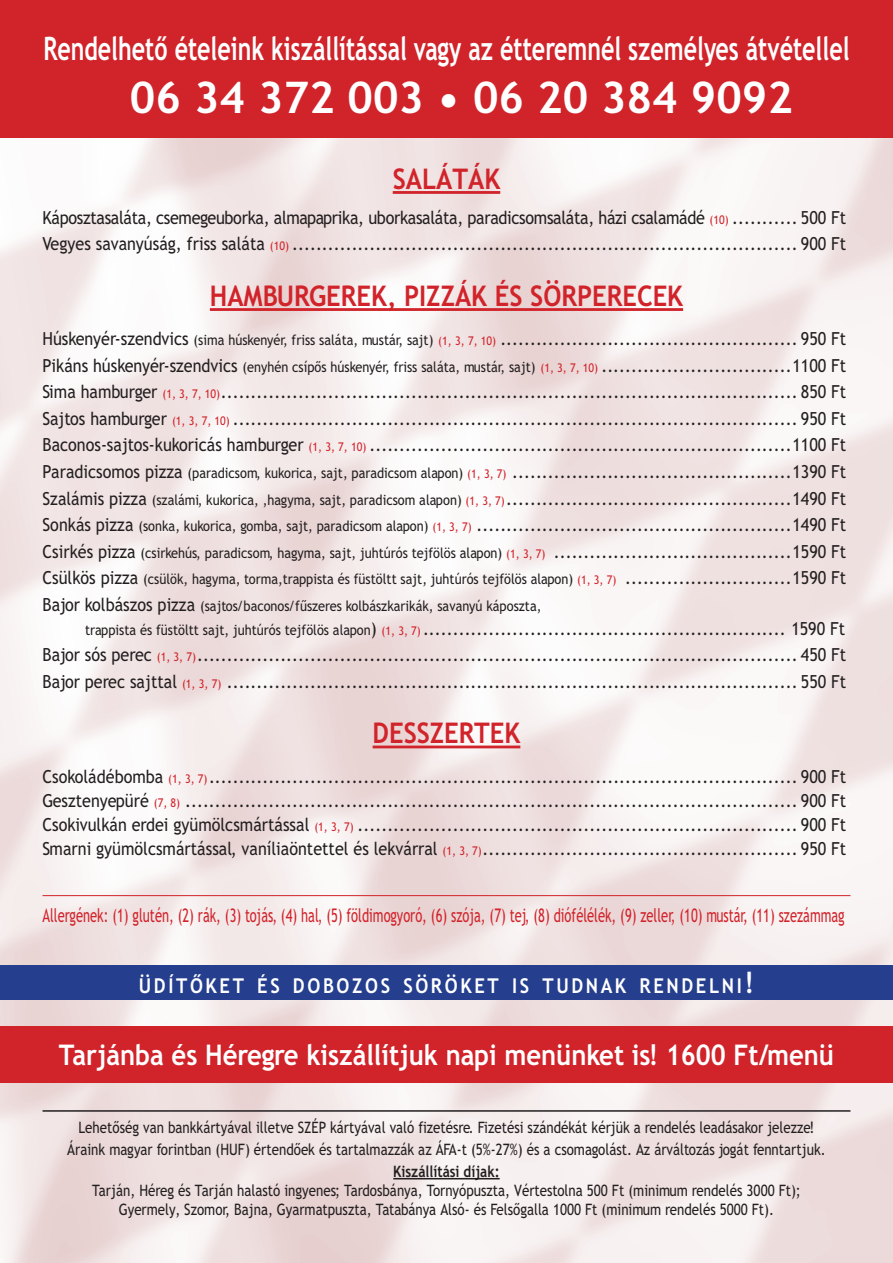
<style>
.page{position:relative;width:893px;height:1263px;background:#fff}
.page>*{position:absolute;margin:0;border:0;box-sizing:border-box;transform-origin:0 0}
.t1{font:700 43.5px "Trebuchet PFL";color:#fff}
.t2{font:700 32.25px "Trebuchet PFL";color:#fff;scale:.72 1}
.Paragraph_Style_1{font:700 28.5px "Trebuchet PFL";color:#fff;scale:.9 1}
.Cím{font:700 28.5px "Trebuchet PFL";color:#d1232a;scale:.9 1}
.Paragraph_Style_1-2{font:700 20.4px "Trebuchet PFL";letter-spacing:.145em;color:#fff;scale:.9 1}
.t3{font:18.75px "Trebuchet PFL";color:#d1232a;scale:.69 1}
.Paragraph_Style_1-3{font:18px "Trebuchet PFL";color:#231f20;scale:.9 1}
.Paragraph_Style_1-4{font:18px "Trebuchet PFL";letter-spacing:-.02em;color:#231f20;scale:.9 1}
.Allergenek{font:15.75px/18.9px "Trebuchet PFL";color:#231f20;text-align:center;scale:.85 1}
.Paragraph_Style_1-5{font:14.25px "Trebuchet PFL";color:#231f20;scale:.9 1}
.s1{font-size:12px;color:#d1232a}
.s2{font-size:14.25px}
.s3{font-size:18px}
.s4{font-size:29.25px}
.s5{font-weight:700}
</style>
<div class="page">
<img style="left:0;top:137px;width:893px;height:1126px">
<hr style="left:393px;top:191px;width:107px;height:3px;background:#d1232a">
<hr style="left:210px;top:308px;width:473px;height:3px;background:#d1232a">
<hr style="left:373px;top:745px;width:147px;height:3px;background:#d1232a">
<hr style="left:43px;top:895px;width:807px;height:1px;background:#d1232a">
<div style="left:0;top:0;width:893px;height:137px;background:#d1232a"></div>
<hr style="left:43px;top:1110px;width:807px;height:2px;background:#231f20">
<hr style="left:393px;top:1178px;width:107px;height:1px;background:#231f20">
<div style="left:0;top:1026px;width:893px;height:56px;background:#d1232a"></div>
<div style="left:0;top:965px;width:893px;height:35px;background:#253f8e"></div>
<p class="t2" style="left:43px;top:30px;width:1121px">Rendelhető ételeink kiszállítással vagy az étteremnél személyes átvétellel</p>
<p class="t1" style="left:130px;top:72px;width:664px">06 34 372 003 • 06 20 384 9092</p>
<p class="Cím" style="left:393px;top:162px;width:121px">SALÁTÁK</p>
<p class="Paragraph_Style_1-4" style="left:43px;top:207px;width:894px">Káposztasaláta, csemegeuborka, almapaprika, uborkasaláta, paradicsomsaláta, házi csalamádé <span class="s1">(10)</span> ........... 500 Ft</p>
<p class="Paragraph_Style_1-3" style="left:43px;top:234px;width:894px">Vegyes savanyúság, friss saláta <span class="s1">(10)</span> ..................................................................................... 900 Ft</p>
<p class="Cím" style="left:210px;top:279px;width:527px">HAMBURGEREK, PIZZÁK ÉS SÖRPERECEK</p>
<p class="Paragraph_Style_1-3" style="left:43px;top:328px;width:894px">Húskenyér-szendvics <span class="s2">(sima húskenyér, friss saláta, mustár, sajt)</span> <span class="s1">(1, 3, 7, 10)</span> .................................................. 950 Ft</p>
<p class="Paragraph_Style_1-3" style="left:43px;top:355px;width:894px">Pikáns húskenyér-szendvics <span class="s2">(enyhén csípős húskenyér, friss saláta, mustár, sajt)</span> <span class="s1">(1, 3, 7, 10)</span> ................................1100 Ft</p>
<p class="Paragraph_Style_1-3" style="left:43px;top:381px;width:894px">Sima hamburger <span class="s1">(1, 3, 7, 10)</span>................................................................................................. 850 Ft</p>
<p class="Paragraph_Style_1-3" style="left:43px;top:408px;width:894px">Sajtos hamburger <span class="s1">(1, 3, 7, 10)</span> ............................................................................................... 950 Ft</p>
<p class="Paragraph_Style_1-3" style="left:43px;top:435px;width:894px">Baconos-sajtos-kukoricás hamburger <span class="s1">(1, 3, 7, 10)</span> .......................................................................1100 Ft</p>
<p class="Paragraph_Style_1-3" style="left:43px;top:461px;width:894px">Paradicsomos pizza <span class="s2">(paradicsom, kukorica, sajt, paradicsom alapon)</span> <span class="s1">(1, 3, 7)</span> ...............................................1390 Ft</p>
<p class="Paragraph_Style_1-3" style="left:43px;top:488px;width:894px">Szalámis pizza <span class="s2">(szalámi, kukorica, ,hagyma, sajt, paradicsom alapon)</span> <span class="s1">(1, 3, 7)</span>................................................1490 Ft</p>
<p class="Paragraph_Style_1-3" style="left:43px;top:514px;width:894px">Sonkás pizza <span class="s2">(sonka, kukorica, gomba, sajt, paradicsom alapon)</span> <span class="s1">(1, 3, 7)</span> .....................................................1490 Ft</p>
<p class="Paragraph_Style_1-3" style="left:43px;top:541px;width:894px">Csirkés pizza <span class="s2">(csirkehús, paradicsom, hagyma, sajt, juhtúrós tejfölös alapon)</span> <span class="s1">(1, 3, 7)</span> ........................................1590 Ft</p>
<p class="Paragraph_Style_1-5" style="left:43px;top:571px;width:894px"><span class="s3">Csülkös pizza</span> (csülök, hagyma, torma,trappista és füstöltt sajt, juhtúrós tejfölös alapon) <span class="s1">(1, 3, 7)</span> <span class="s3">............................1590 Ft</span></p>
<p class="Paragraph_Style_1-5" style="left:43px;top:597px;width:556px"><span class="s3">Bajor kolbászos pizza</span> (sajtos/baconos/fűszeres kolbászkarikák, savanyú káposzta,</p>
<p class="Paragraph_Style_1-3" style="left:85px;top:618px;width:846px"><span class="s2">trappista és füstöltt sajt, juhtúrós tejfölös alapon</span>) <span class="s1">(1, 3, 7)</span> ............................................................. 1590 Ft</p>
<p class="Paragraph_Style_1-3" style="left:43px;top:644px;width:894px">Bajor sós perec <span class="s1">(1, 3, 7)</span>..................................................................................................... 450 Ft</p>
<p class="Paragraph_Style_1-3" style="left:43px;top:671px;width:894px">Bajor perec sajttal <span class="s1">(1, 3, 7)</span> ................................................................................................ 550 Ft</p>
<p class="Cím" style="left:373px;top:717px;width:166px">DESSZERTEK</p>
<p class="Paragraph_Style_1-3" style="left:43px;top:766px;width:894px">Csokoládébomba <span class="s1">(1, 3, 7)</span>................................................................................................... 900 Ft</p>
<p class="Paragraph_Style_1-3" style="left:43px;top:790px;width:894px">Gesztenyepüré <span class="s1">(7, 8)</span> ....................................................................................................... 900 Ft</p>
<p class="Paragraph_Style_1-3" style="left:43px;top:814px;width:894px">Csokivulkán erdei gyümölcsmártással <span class="s1">(1, 3, 7)</span> .......................................................................... 900 Ft</p>
<p class="Paragraph_Style_1-3" style="left:43px;top:838px;width:894px">Smarni gyümölcsmártással, vaníliaöntettel és lekvárral <span class="s1">(1, 3, 7)</span>..................................................... 950 Ft</p>
<p class="t3" style="left:43px;top:904px;width:1164px">Allergének: (1) glutén, (2) rák, (3) tojás, (4) hal, (5) földimogyoró, (6) szója, (7) tej, (8) diófélélék, (9) zeller, (10) mustár, (11) szezámmag</p>
<p class="Paragraph_Style_1-2" style="left:139px;top:974px;width:685px">ÜDÍTŐKET ÉS DOBOZOS SÖRÖKET IS TUDNAK RENDELNI<span class="s4">!</span></p>
<p class="Paragraph_Style_1" style="left:59px;top:1038px;width:863px">Tarjánba és Héregre kiszállítjuk napi menünket is! 1600 Ft/menü</p>
<p class="Allergenek" style="left:79px;top:1118px;width:867px">Lehetőség van bankkártyával illetve SZÉP kártyával való fizetésre. Fizetési szándékát kérjük a rendelés leadásakor jelezze!</p>
<p class="Allergenek" style="left:67px;top:1140px;width:894px">Áraink magyar forintban (HUF) értendőek és tartalmazzák az ÁFA-t (5%-27%) és a csomagolást. Az árváltozás jogát fenntartjuk.</p>
<p class="Allergenek" style="left:92px;top:1161px;width:835px"><span class="s5">Kiszállítási díjak:<br></span>Tarján, Héreg és Tarján halastó ingyenes; Tardosbánya, Tornyópuszta, Vértestolna 500 Ft (minimum rendelés 3000 Ft);<br>Gyermely, Szomor, Bajna, Gyarmatpuszta, Tatabánya Alsó- és Felsőgalla 1000 Ft (minimum rendelés 5000 Ft).</p>
</div>
